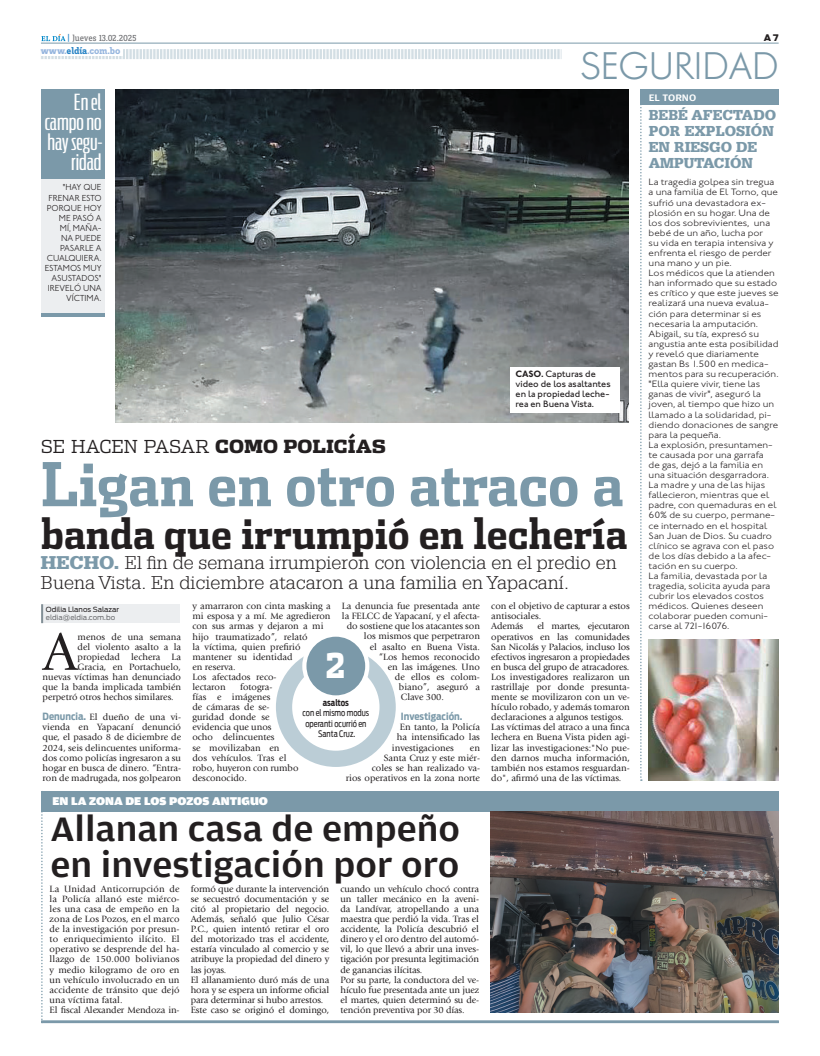
<style>
.page{position:relative;width:820px;height:1056px;background:#fff}
.page>*{position:absolute;margin:0;border:0;box-sizing:border-box;transform-origin:0 0}
.t1{font:700 60.3px "Dispatch Cond";color:#7b99a9}
.t2{font:55.4px "Giovanni";color:#231f20}
.t3{font:700 42px "Dispatch Cond";color:#231f20}
.t4{font:500 36px/35.3px "Amplitude Wide";color:#231f20}
.t5{font:35px "Cg Futura Maxi Lt";color:#7b99a9}
.t6{font:900 34px "Dispatch";color:#fff;scale:.8 1}
.t7{font:300 22px/20.2px "Antenna Comp";color:#fff;text-align:right;scale:1.4 1}
.t8{font:300 18px/20.2px "Glypha";color:#231f20;scale:1.1 1}
.t9{font:300 18px "Dispatch";color:#231f20}
.t10{font:900 14px/16px "Glypha";color:#7b99a9;scale:1.05 1}
.t11{font:900 12px "Amplitude Wide";color:#fff}
.t12{font:700 10px "Zine Slab Dis";color:#95b5de}
.t13{font:700 10px "Antenna Cond";color:#7b99a9}
.t14{font:500 10px "Amplitude Wide";color:#fff}
.t15{font:9.5px/10.1px "Giovanni";color:#231f20}
.t16{font:300 9.5px/10.1px "Johnston ITC";color:#231f20;scale:1.1 1}
.t17{font:500 9.5px/10.1px "Johnston ITC";color:#231f20}
.t18{font:9.5px "Zine Slab Dis";letter-spacing:-.02em;color:#6c6d70}
.t19{font:300 9px/10.1px "Johnston ITC";letter-spacing:-.005em;color:#231f20;text-align:right}
.t20{font:9px/10.5px "Antenna Cond";color:#231f20;text-align:center;scale:.9 1}
.t21{font:900 9px "Antenna";color:#231f20}
.t22{font:7px/8px "Antenna";color:#231f20}
.s1{font-family:"Zine Slab Dis Regular Roman Tf";color:#2783c5}
.s2{color:#2783c5}
.s3{font-weight:700}
.s4{font-weight:900}
.s5{font-weight:900;color:#7b99a9}
.s6{color:#6c6d70}
.s7{font-family:"Antenna Cond";font-weight:700;font-size:10px;color:#7b99a9}
</style>
<div class="page">
<div style="left:41px;top:604px;width:138px;height:19px;background:#eceef0"></div>
<svg style="left:41px;top:604px;width:2px;height:19px"></svg>
<div style="left:276px;top:647px;width:119px;height:120px;background:#bbcdd6;border-radius:50%"></div>
<div style="left:292px;top:663px;width:87px;height:88px;background:#fff;border-radius:50%"></div>
<div style="left:304px;top:635px;width:63px;height:62px;background:#7b99a9;border-radius:50%"></div>
<div style="left:302px;top:632px;width:67px;height:68px;border:4px solid #fff;border-radius:50%"></div>
<img style="left:115px;top:90px;width:513px;height:333px">
<div style="left:41px;top:160px;width:63px;height:155px;background:#eceef0"></div>
<div style="left:41px;top:90px;width:63px;height:89px;background:#7b99a9"></div>
<hr style="left:41px;top:313px;width:63px;height:4px;background:#7b99a9">
<div style="left:509px;top:367px;width:110px;height:45px;background:#fff"></div>
<div style="left:640px;top:89px;width:138px;height:16px;background:#7b99a9"></div>
<svg style="left:640px;top:105px;width:1px;height:676px"></svg>
<img style="left:648px;top:640px;width:130px;height:141px">
<svg style="left:41px;top:49px;width:520px;height:10px"></svg>
<hr style="left:41px;top:43px;width:737px;height:1px;background:#7b99a9">
<div style="left:41px;top:46px;width:82px;height:9px;background:#fff"></div>
<svg style="left:41px;top:34px;width:24px;height:7px"></svg>
<div style="left:41px;top:791px;width:737px;height:20px;background:#7b99a9"></div>
<img style="left:490px;top:811px;width:288px;height:201px">
<hr style="left:41px;top:1020px;width:737px;height:3px;background:#7b99a9">
<svg style="left:41px;top:811px;width:2px;height:210px"></svg>
<p class="t18" style="left:67px;top:34px;width:70px"><span class="s1">|</span> Jueves 13.02.2025</p>
<p class="t21" style="left:763px;top:32px;width:16px">A 7</p>
<p class="t12" style="left:41px;top:45px;width:81px">www.<span class="s2">eldía</span>.com.bo</p>
<p class="t5" style="left:580px;top:45px;width:199px">SEGURIDAD</p>
<p class="t7" style="left:45px;top:92px;width:43px">En el campo no hay segu&shy;ridad</p>
<p class="t14" style="left:648px;top:92px;width:49px">el torno</p>
<p class="t10" style="left:648px;top:107px;width:123px">BEBÉ AFECTADO<br>POR EXPLOSIÓN<br>EN RIESGO DE<br>AMPUTACIÓN</p>
<p class="t19" style="left:45px;top:182px;width:58px">"Hay que frenar esto porque hoy me pasó a<br>mí, maña-<br>na puede pasarle a cualquiera.<br>Estamos muy asustados" ireveló una víctima.</p>
<p class="t17" style="left:515px;top:369px;width:97px"><span class="s3">CASO.</span> Capturas de video de los asaltantes en la propiedad leche&shy;rea en Buena Vista.</p>
<p class="t9" style="left:41px;top:434px;width:346px">SE HACEN PASAR <span class="s4">COMO POLICÍAS</span></p>
<p class="t1" style="left:41px;top:446px;width:584px">Ligan en otro atraco a</p>
<p class="t8" style="left:41px;top:552px;width:524px"><span class="s5">HECHO.</span> El fin de semana irrumpieron con violencia en el predio en<br>Buena Vista. En diciembre atacaron a una familia en Yapacaní.</p>
<p class="t3" style="left:41px;top:507px;width:587px">banda que irrumpió en lechería</p>
<p class="t22" style="left:46px;top:605px;width:75px">Odilia Llanos Salazar <span class="s6">eldia@eldia.com.bo</span></p>
<p class="t2" style="left:43px;top:621px;width:36px">A</p>
<p class="t15" style="left:77px;top:631px;width:105px">menos de una semana</p>
<p class="t15" style="left:77px;top:642px;width:105px">del violento asalto a la</p>
<p class="t15" style="left:77px;top:652px;width:105px">propiedad lechera La</p>
<p class="t15" style="left:77px;top:662px;width:105px">Gracia, en Portachuelo,</p>
<p class="t15" style="left:43px;top:672px;width:140px">nuevas víctimas han denunciado</p>
<p class="t15" style="left:43px;top:682px;width:140px">que la banda implicada también</p>
<p class="t15" style="left:43px;top:692px;width:132px">perpetró otros hechos similares.</p>
<p class="t15" style="left:43px;top:712px;width:140px;text-align:justify"><span class="s7">Denuncia.</span> El dueño de una vi&shy;vienda en Yapacaní denunció que, el pasado 8 de diciembre de 2024, seis delincuentes uniforma&shy;dos como policías ingresaron a su hogar en busca de dinero. “Entra&shy;ron de madrugada, nos golpearon</p>
<p class="t15" style="left:342px;top:601px;width:139px">La denuncia fue presentada ante</p>
<p class="t15" style="left:342px;top:611px;width:139px">la FELCC de Yapacaní, y el afecta-</p>
<p class="t15" style="left:347px;top:621px;width:134px">do sostiene que los atacantes son</p>
<p class="t15" style="left:364px;top:631px;width:118px">los mismos que perpetraron</p>
<p class="t15" style="left:370px;top:641px;width:111px">el asalto en Buena Vista.</p>
<p class="t15" style="left:379px;top:652px;width:103px">“Los hemos reconocido</p>
<p class="t15" style="left:388px;top:662px;width:93px">en las imágenes. Uno</p>
<p class="t15" style="left:395px;top:672px;width:87px">de ellos es colom-</p>
<p class="t15" style="left:399px;top:682px;width:82px">biano”, aseguró a</p>
<p class="t15" style="left:401px;top:692px;width:45px">Clave 300.</p>
<p class="t13" style="left:401px;top:711px;width:63px">Investigación.</p>
<p class="t15" style="left:400px;top:722px;width:81px">En tanto, la Policía</p>
<p class="t15" style="left:397px;top:732px;width:85px">ha intensificado las</p>
<p class="t15" style="left:392px;top:742px;width:63px">investigaciones</p>
<p class="t15" style="left:192px;top:601px;width:140px">y amarraron con cinta masking a mi esposa y a mí. Me agredieron con sus armas y dejaron a mi hijo traumatizado”, relató<br>la víctima, quien prefirió mantener su identidad<br>en reserva.<br>Los afectados reco-<br>lectaron</p>
<p class="t6" style="left:326px;top:641px;width:26px">2</p>
<p class="t20" style="left:302px;top:697px;width:75px"><span class="s3">asaltos<br></span>con el mismo modus operanti ocurrió en<br>Santa Cruz.</p>
<p class="t15" style="left:192px;top:682px;width:108px;text-indent:48px">fotogra-<br>fías e imágenes<br>de cámaras de se&shy;guridad donde se evidencia que unos<br>ocho delincuentes<br>se movilizaban en<br>dos vehículos. Tras el robo, huyeron con rumbo desconocido.</p>
<p class="t15" style="left:346px;top:742px;width:136px;text-align:right">en<br>Santa Cruz y este miér-<br>coles se han realizado va-<br>rios operativos en la zona norte</p>
<p class="t11" style="left:52px;top:794px;width:217px">EN LA ZONA DE LOS POZOS ANTIGUO</p>
<p class="t4" style="left:50px;top:812px;width:411px">Allanan casa de empeño en investigación por oro</p>
<p class="t15" style="left:191px;top:884px;width:140px">formó que durante la intervención se secuestró documentación y se citó al propietario del negocio.<br>Además, señaló que Julio César<br>P.C., quien intentó retirar el oro del motorizado tras el accidente, estaría vinculado al comercio y se atribuye la propiedad del dinero y las joyas.<br>El allanamiento duró más de una hora y se espera un informe oficial para determinar si hubo arrestos.<br>Este caso se originó el domingo,</p>
<p class="t15" style="left:340px;top:884px;width:140px">cuando un vehículo chocó contra un taller mecánico en la aveni&shy;da Landívar, atropellando a una maestra que perdió la vida. Tras el accidente, la Policía descubrió el dinero y el oro dentro del automó&shy;vil, lo que llevó a abrir una inves&shy;tigación por presunta legitimación de ganancias ilícitas.<br>Por su parte, la conductora del ve&shy;hículo fue presentada ante un juez el martes, quien determinó su de&shy;tención preventiva por 30 días.</p>
<p class="t15" style="left:50px;top:884px;width:131px">La Unidad Anticorrupción de la Policía allanó este miérco&shy;les una casa de empeño en la zona de Los Pozos, en el marco de la investigación por presun&shy;to enriquecimiento ilícito. El operativo se desprende del ha&shy;llazgo de 150.000 bolivianos y medio kilogramo de oro en un vehículo involucrado en un accidente de tránsito que dejó una víctima fatal.<br>El fiscal Alexander Mendoza in-</p>
<p class="t15" style="left:491px;top:601px;width:140px">con el objetivo de capturar a estos antisociales.<br>Además</p>
<p class="t15" style="left:491px;top:621px;width:140px;text-indent:46px">el martes, ejecutaron operativos en las comunidades<br>San Nicolás y Palacios, incluso los efectivos ingresaron a propiedades en busca del grupo de atracadores.<br>Los investigadores realizaron un rastrillaje por donde presunta&shy;mente se movilizaron con un ve&shy;hículo robado, y además tomaron declaraciones a algunos testigos.<br>Las víctimas del atraco a una finca lechera en Buena Vista piden agi&shy;lizar las investigaciones:"No pue&shy;den darnos mucha información, también nos estamos resguardan&shy;do", afirmó una de las víctimas.</p>
<p class="t16" style="left:648px;top:177px;width:120px">La tragedia golpea sin tregua a una familia de El Torno, que sufrió una devastadora ex&shy;plosión en su hogar. U na de los dos sobrevivientes, una bebé de un año, lucha por<br>su vida en terapia intensiva y enfrenta el riesgo de perder una mano y un pie.<br>Los médicos que la atienden han informado que su estado es crítico y que este jueves se realizará una nueva evalua&shy;ción para determinar si es necesaria la amputación.<br>Abigail, su tía, expresó su angustia ante esta posibilidad y reveló que diariamente gastan Bs 1.500 en medica&shy;mentos para su recuperación. "Ella quiere vivir, tiene las ganas de vivir", aseguró la joven, al tiempo que hizo un llamado a la solidaridad, pi&shy;diendo donaciones de sangre para la pequeña.<br>La explosión, presuntamen&shy;te causada por una garrafa<br>de gas, dejó a la familia en una situación desgarradora.<br>La madre y una de las hijas fallecieron, mientras que el padre, con quemaduras en el<br>60% de su cuerpo, permane&shy;ce internado en el hospital<br>San Juan de Dios. Su cuadro clínico se agrava con el paso de los días debido a la afec&shy;tación en su cuerpo.<br>La familia, devastada por la tragedia, solicita ayuda para cubrir los elevados costos médicos. Quienes deseen colaborar pueden comuni&shy;carse al 721-16076.</p>
</div>
